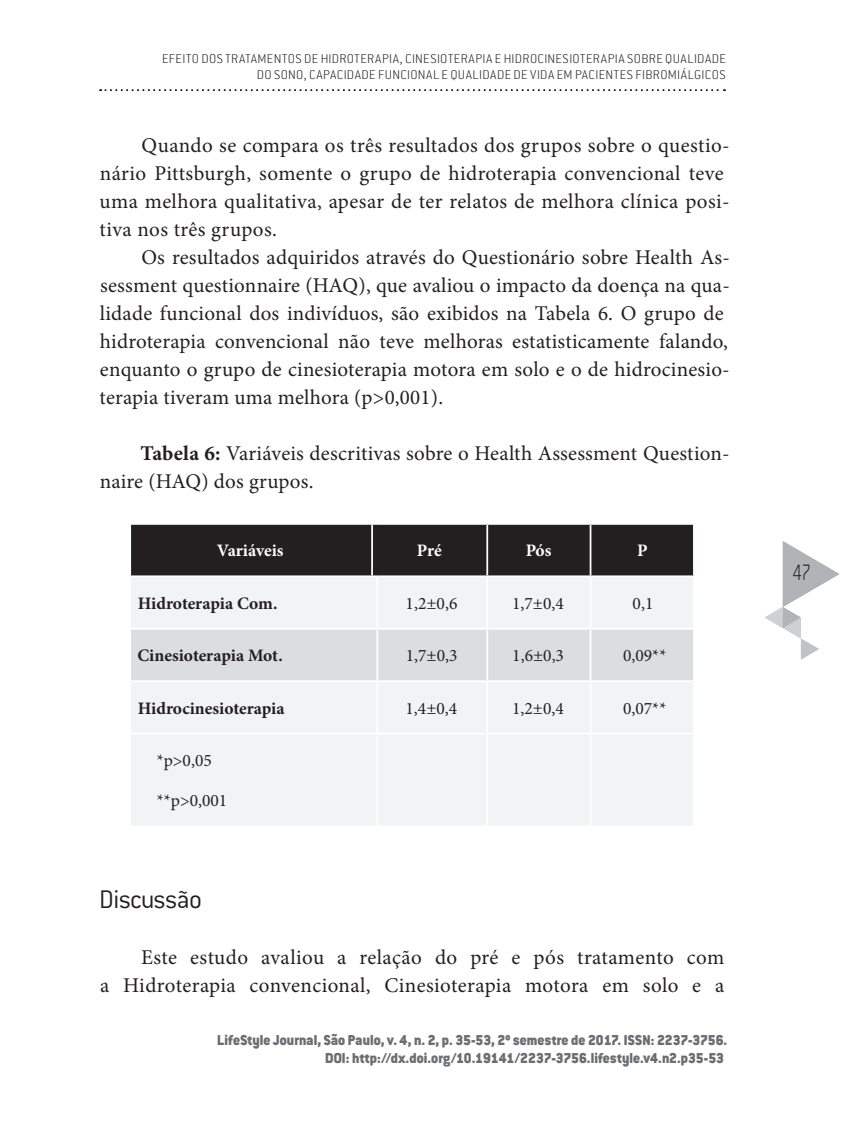
<style>
.page{position:relative;width:844px;height:1141px;background:#fff}
.page>*{position:absolute;margin:0;border:0;box-sizing:border-box;transform-origin:0 0}
.t1{font:300 28px "Conduit ITC Std";letter-spacing:-.025em;color:#231f20}
.t2{font:200 24.5px "Conduit ITC Std";color:#231f20;scale:.75 1}
.t3{font:21px/28px "Minion Pro";letter-spacing:.01em;color:#231f20}
.t4{font:17.5px "Minion Pro";color:#231f20}
.t5{font:700 17.5px "Minion Pro";letter-spacing:-.005em;color:#231f20}
.t6{font:700 17.5px "Minion Pro";letter-spacing:-.005em;color:#fff}
.t7{font:900 15.75px/18.9px "Conduit ITC Std";letter-spacing:.01em;color:#6c6d70;text-align:right;scale:.91 1}
.t8{font:200 14px/15.8px "Conduit ITC Std";letter-spacing:.03em;color:#231f20;text-align:right}
.s1{font-weight:700}
</style>
<div class="page">
<svg style="left:765px;top:541px;width:74px;height:119px"></svg>
<svg style="left:100px;top:89px;width:624px;height:2px"></svg>
<div style="left:131px;top:577px;width:561px;height:248px;background:#f2f3f4"></div>
<div style="left:130px;top:524px;width:563px;height:52px;background:#231f20"></div>
<hr style="left:377px;top:575px;width:110px;height:2px;background:#fff">
<hr style="left:376px;top:577px;width:2px;height:51px;background:#fff">
<hr style="left:487px;top:575px;width:103px;height:2px;background:#fff">
<hr style="left:486px;top:577px;width:2px;height:51px;background:#fff">
<hr style="left:590px;top:575px;width:104px;height:2px;background:#fff">
<hr style="left:589px;top:577px;width:2px;height:51px;background:#fff">
<div style="left:131px;top:628px;width:562px;height:54px;background:#dcdddf"></div>
<hr style="left:377px;top:680px;width:110px;height:2px;background:#fff">
<hr style="left:376px;top:682px;width:2px;height:51px;background:#fff">
<hr style="left:487px;top:680px;width:103px;height:2px;background:#fff">
<hr style="left:486px;top:682px;width:2px;height:51px;background:#fff">
<hr style="left:590px;top:680px;width:104px;height:2px;background:#fff">
<hr style="left:589px;top:682px;width:2px;height:51px;background:#fff">
<hr style="left:129px;top:733px;width:243px;height:1px;background:#fff">
<hr style="left:377px;top:733px;width:110px;height:1px;background:#fff">
<hr style="left:376px;top:734px;width:2px;height:91px;background:#fff">
<hr style="left:487px;top:733px;width:103px;height:1px;background:#fff">
<hr style="left:486px;top:734px;width:2px;height:91px;background:#fff">
<hr style="left:590px;top:733px;width:104px;height:1px;background:#fff">
<hr style="left:589px;top:734px;width:2px;height:91px;background:#fff">
<p class="t8" style="left:162px;top:50px;width:565px">EFEITO DOS TRATAMENTOS DE HIDROTERAPIA, CINESIOTERAPIA E HIDROCINESIOTERAPIA SOBRE QUALIDADE<br>DO SONO, CAPACIDADE FUNCIONAL E QUALIDADE DE VIDA EM PACIENTES FIBROMIÁLGICOS</p>
<p class="t3" style="left:99px;top:131px;width:631px;text-indent:42px">Quando se compara os três resultados dos grupos sobre o questio&shy;nário Pittsburgh, somente o grupo de hidroterapia convencional teve uma melhora qualitativa, apesar de ter relatos de melhora clínica posi&shy;tiva nos três grupos.</p>
<p class="t3" style="left:99px;top:243px;width:631px;text-indent:42px">Os resultados adquiridos através do Questionário sobre Health As&shy;sessment questionnaire (HAQ), que avaliou o impacto da doença na qua&shy;lidade funcional dos indivíduos, são exibidos na Tabela 6. O grupo de hidroterapia convencional não teve melhoras estatisticamente falando, enquanto o grupo de cinesioterapia motora em solo e o de hidrocinesio&shy;terapia tiveram uma melhora (p&gt;0,001).</p>
<p class="t3" style="left:100px;top:439px;width:631px;text-indent:41px"><span class="s1">Tabela 6:</span> Variáveis descritivas sobre o Health Assessment Question&shy;naire (HAQ) dos grupos.</p>
<p class="t6" style="left:217px;top:539px;width:68px">Variáveis</p>
<p class="t6" style="left:417px;top:539px;width:26px">Pré</p>
<p class="t6" style="left:525px;top:539px;width:27px">Pós</p>
<p class="t6" style="left:637px;top:539px;width:12px">P</p>
<p class="t5" style="left:138px;top:591px;width:141px">Hidroterapia Com.</p>
<p class="t4" style="left:405px;top:592px;width:53px">1,2±0,6</p>
<p class="t4" style="left:512px;top:592px;width:53px">1,7±0,4</p>
<p class="t4" style="left:632px;top:592px;width:22px">0,1</p>
<p class="t5" style="left:137px;top:643px;width:147px">Cinesioterapia Mot.</p>
<p class="t4" style="left:405px;top:644px;width:53px">1,7±0,3</p>
<p class="t4" style="left:512px;top:644px;width:53px">1,6±0,3</p>
<p class="t4" style="left:623px;top:644px;width:45px">0,09**</p>
<p class="t5" style="left:138px;top:696px;width:148px">Hidrocinesioterapia</p>
<p class="t4" style="left:405px;top:696px;width:53px">1,4±0,4</p>
<p class="t4" style="left:512px;top:696px;width:53px">1,2±0,4</p>
<p class="t4" style="left:623px;top:696px;width:45px">0,07**</p>
<p class="t4" style="left:157px;top:749px;width:57px">*p&gt;0,05</p>
<p class="t4" style="left:157px;top:789px;width:72px">**p&gt;0,001</p>
<h1 class="t1" style="left:99px;top:882px;width:104px">Discussão</h1>
<p class="t3" style="left:100px;top:943px;width:625px;text-align:right">Este estudo avaliou a relação do pré e pós tratamento com<br>a Hidroterapia convencional, Cinesioterapia motora em solo e a</p>
<p class="t7" style="left:217px;top:1030px;width:562px">LifeStyle Journal, São Paulo, v. 4, n. 2, p. 35-53, 2º semestre de 2017. ISSN: 2237-3756.<br>DOI: http://dx.doi.org/10.19141/2237-3756.lifestyle.v4.n2.p35-53</p>
<p class="t2" style="left:792px;top:557px;width:26px">47</p>
</div>
